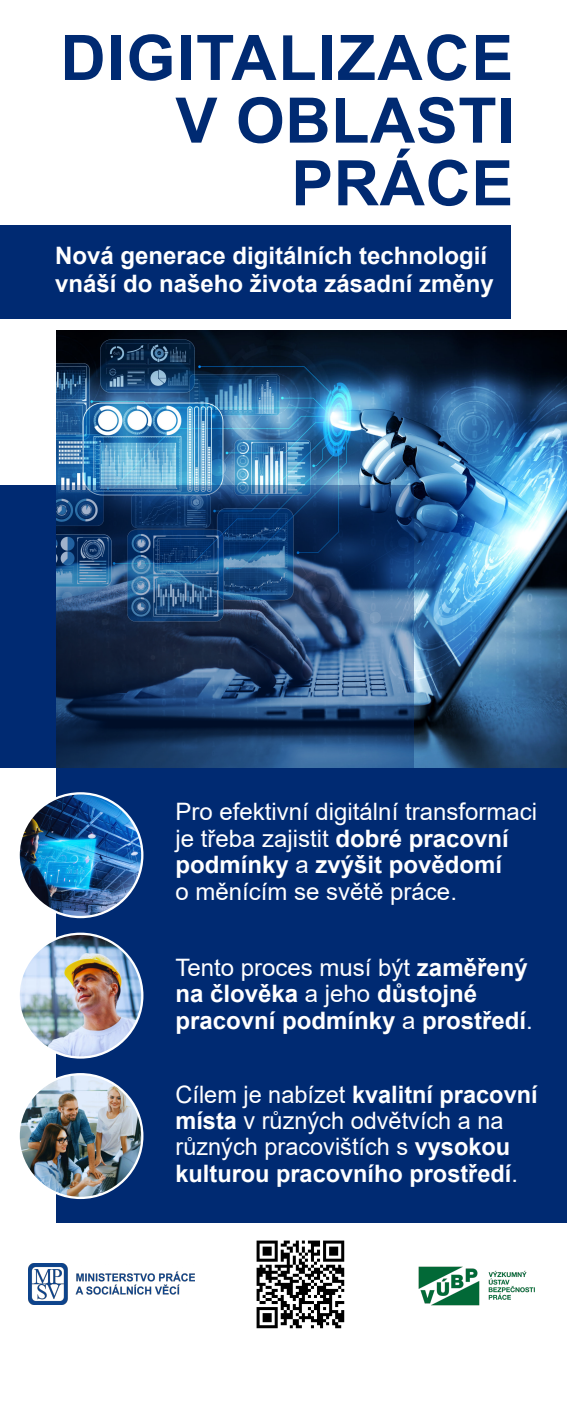
<style>
.page{position:relative;width:567px;height:1418px;background:#fff}
.page>*{position:absolute;margin:0;border:0;box-sizing:border-box;transform-origin:0 0}
.t1{font:700 62.8px/62.6px "Arial";letter-spacing:.01em;color:#002a72;text-align:right}
.t2{font:24px/26.4px "Arial";color:#fff}
.t3{font:700 24px/26.4px "Arial";color:#fff}
.s1{font-weight:700}
.s2{font-weight:400}
</style>
<div class="page">
<div style="left:0;top:485px;width:88px;height:282px;background:#002a72"></div>
<div style="left:57px;top:758px;width:510px;height:465px;background:#002a72"></div>
<div style="left:0;top:225px;width:510px;height:94px;background:#002a72"></div>
<img style="left:57px;top:331px;width:510px;height:436px">
<img style="left:57px;top:485px;width:357px;height:282px">
<img style="left:19px;top:792px;width:124px;height:126px">
<img style="left:20px;top:932px;width:123px;height:126px">
<img style="left:19px;top:1072px;width:124px;height:126px">
<img style="left:418px;top:1266px;width:117px;height:40px">
<img style="left:29px;top:1263px;width:166px;height:41px">
<img style="left:256px;top:1240px;width:89px;height:88px">
<h1 class="t1" style="left:60px;top:32px;width:456px">DIGITALIZACE<br>V OBLASTI<br>PRÁCE</h1>
<p class="t3" style="left:55px;top:244px;width:440px;line-height:27.8px">Nová generace digitálních technologií vnáší do našeho života zásadní změny</p>
<p class="t2" style="left:176px;top:801px;width:363px">Pro efektivní digitální transformaci je třeba zajistit <span class="s1">dobré pracovní podmínky</span> a <span class="s1">zvýšit povědomí<br></span>o měnícím se světě práce.</p>
<p class="t3" style="left:176px;top:956px;width:359px"><span class="s2">Tento proces musí být</span> zaměřený na člověka <span class="s2">a jeho</span> důstojné pracovní podmínky <span class="s2">a</span> prostředí<span class="s2">.</span></p>
<p class="t2" style="left:176px;top:1083px;width:364px">Cílem je nabízet <span class="s1">kvalitní pracovní místa</span> v různých odvětvích a na různých pracovištích s <span class="s1">vysokou kulturou pracovního prostředí</span>.</p>
</div>
